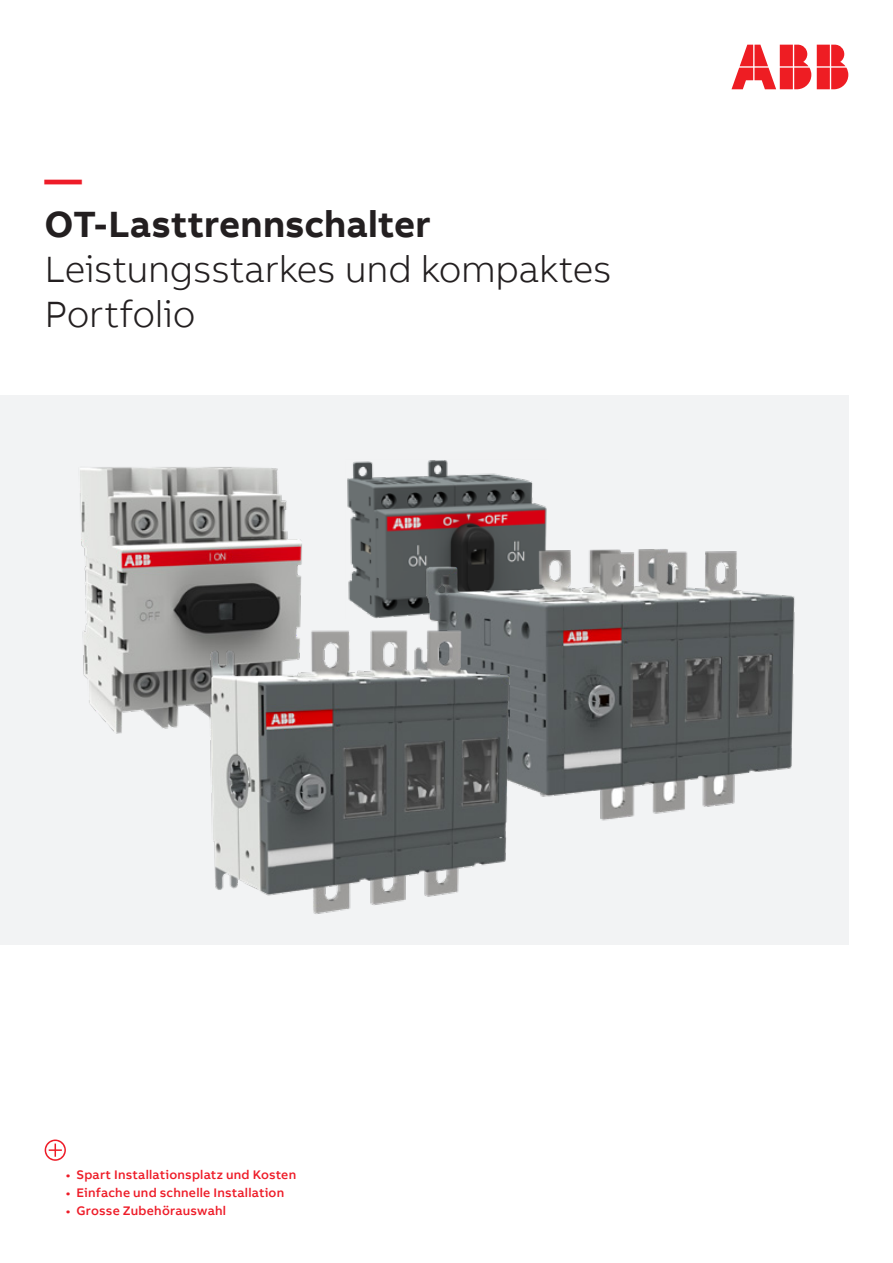
<style>
.page{position:relative;width:893px;height:1263px;background:#fff}
.page>*{position:absolute;margin:0;border:0;box-sizing:border-box;transform-origin:0 0}
.t1{font:300 37.5px/45px "AB Bvoice";letter-spacing:-.01em;color:#231f20}
.t2{font:700 37.5px "AB Bvoice";color:#231f20}
.t3{font:700 37.5px "AB Bvoice";color:#ee1c28}
.t4{font:500 12.75px "AB Bvoice";letter-spacing:.015em;color:#ee1c28}
</style>
<div class="page">
<div style="left:0;top:396px;width:848px;height:549px;background:#f2f3f4"></div>
<svg style="left:45px;top:1139px;width:21px;height:22px"></svg>
<img style="left:80px;top:467px;width:222px;height:267px">
<img style="left:347px;top:460px;width:200px;height:159px">
<img style="left:414px;top:522px;width:381px;height:299px">
<img style="left:205px;top:623px;width:310px;height:291px">
<svg style="left:731px;top:45px;width:117px;height:44px"></svg>
<h1 class="t3" style="left:45px;top:155px;width:39px">—</h1>
<h1 class="t2" style="left:45px;top:200px;width:388px">OT-Lasttrennschalter</h1>
<h1 class="t1" style="left:45px;top:247px;width:569px">Leistungsstarkes und kompaktes<br>Portfolio</h1>
<p class="t4" style="left:66px;top:1166px;width:232px">• Spart Installationsplatz und Kosten</p>
<p class="t4" style="left:66px;top:1184px;width:220px">• Einfache und schnelle Installation</p>
<p class="t4" style="left:66px;top:1202px;width:162px">• Grosse Zubehörauswahl</p>
</div>
